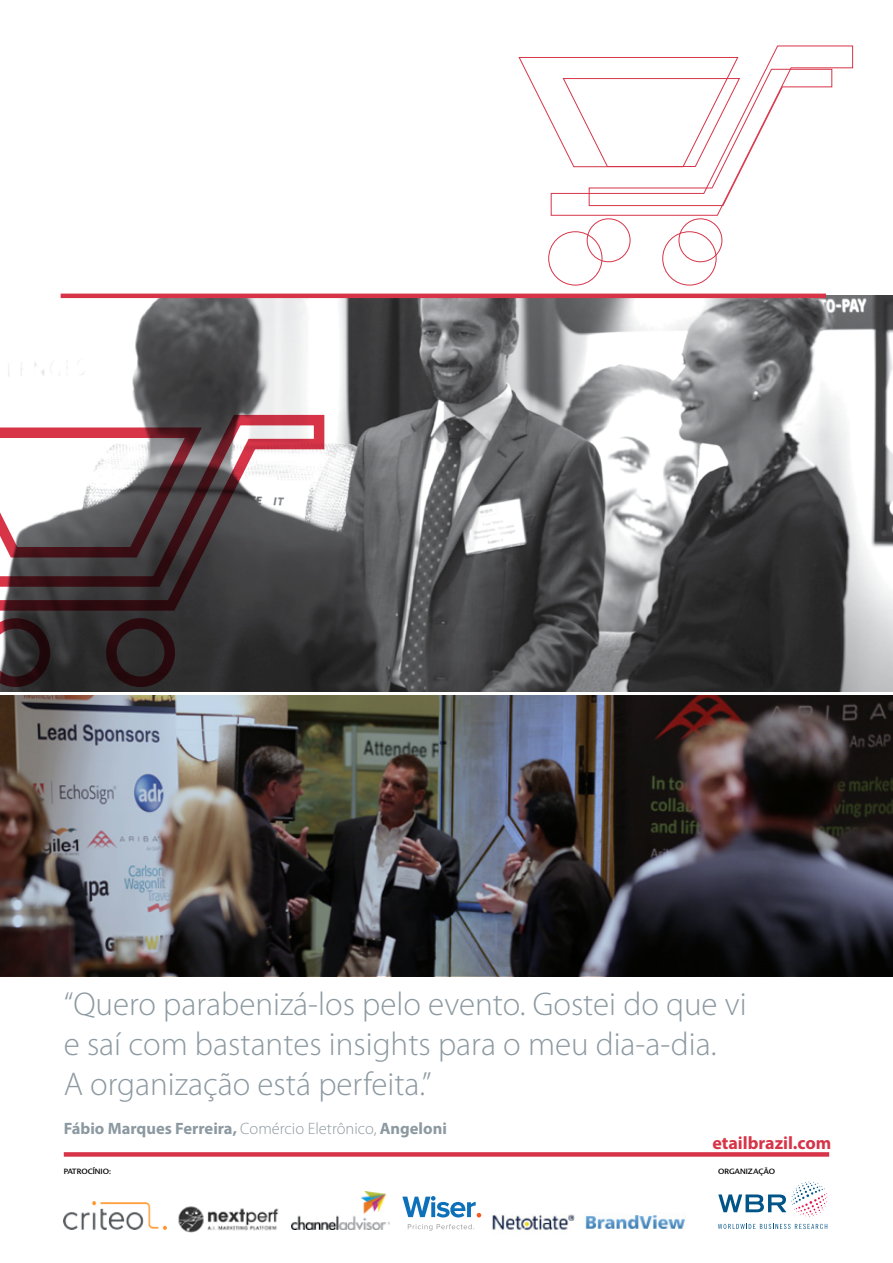
<style>
.page{position:relative;width:893px;height:1263px;background:#fff}
.page>*{position:absolute;margin:0;border:0;box-sizing:border-box;transform-origin:0 0}
.t1{font:300 33px/39.6px "Myriad Pro";color:#8c99a1}
.t2{font:700 18px "Myriad Pro";color:#d73448}
.t3{font:700 16.5px "Myriad Pro";color:#8c99a1}
.t4{font:7.5px "Advert";color:#000}
.s1{font-weight:300}
</style>
<div class="page">
<svg style="left:718px;top:1181px;width:109px;height:36px"></svg>
<svg style="left:718px;top:1224px;width:109px;height:5px"></svg>
<svg style="left:408px;top:1224px;width:66px;height:7px"></svg>
<svg style="left:402px;top:1196px;width:79px;height:21px"></svg>
<img style="left:64px;top:1201px;width:102px;height:28px">
<img style="left:291px;top:1192px;width:99px;height:38px">
<img style="left:178px;top:1206px;width:101px;height:27px">
<img style="left:492px;top:1214px;width:83px;height:17px">
<img style="left:585px;top:1212px;width:100px;height:17px">
<img style="left:0;top:695px;width:893px;height:281px">
<img style="left:0;top:296px;width:893px;height:395px">
<svg style="left:0;top:413px;width:326px;height:203px"></svg>
<svg style="left:0;top:618px;width:50px;height:69px;background:#392c2e"></svg>
<div style="left:106px;top:618px;width:69px;height:69px;border:10px solid #d73448;border-radius:50%"></div>
<svg style="left:551px;top:45px;width:302px;height:171px"></svg>
<div style="left:548px;top:231px;width:54px;height:54px;border:1px solid #d73448;border-radius:50%"></div>
<div style="left:662px;top:231px;width:54px;height:54px;border:1px solid #d73448;border-radius:50%"></div>
<svg style="left:518px;top:57px;width:314px;height:149px"></svg>
<div style="left:587px;top:219px;width:43px;height:43px;border:1px solid #d73448;border-radius:50%"></div>
<div style="left:679px;top:219px;width:43px;height:43px;border:1px solid #d73448;border-radius:50%"></div>
<hr style="left:61px;top:294px;width:765px;height:4px;background:#d73448">
<div style="left:64px;top:1152px;width:765px;height:5px;background:#d73448"></div>
<p class="t1" style="left:64px;top:985px;width:684px">“Quero parabenizá-los pelo evento. Gostei do que vi e saí com bastantes insights para o meu dia-a-dia.<br>A organização está perfeita.”</p>
<p class="t3" style="left:64px;top:1119px;width:385px">Fábio Marques Ferreira, <span class="s1">Comércio Eletrônico,</span> Angeloni</p>
<p class="t2" style="left:712px;top:1133px;width:121px">etailbrazil.com</p>
<p class="t4" style="left:64px;top:1167px;width:49px">PATROCÍNIO:</p>
<p class="t4" style="left:718px;top:1167px;width:58px">ORGANIZAÇÃO</p>
</div>
